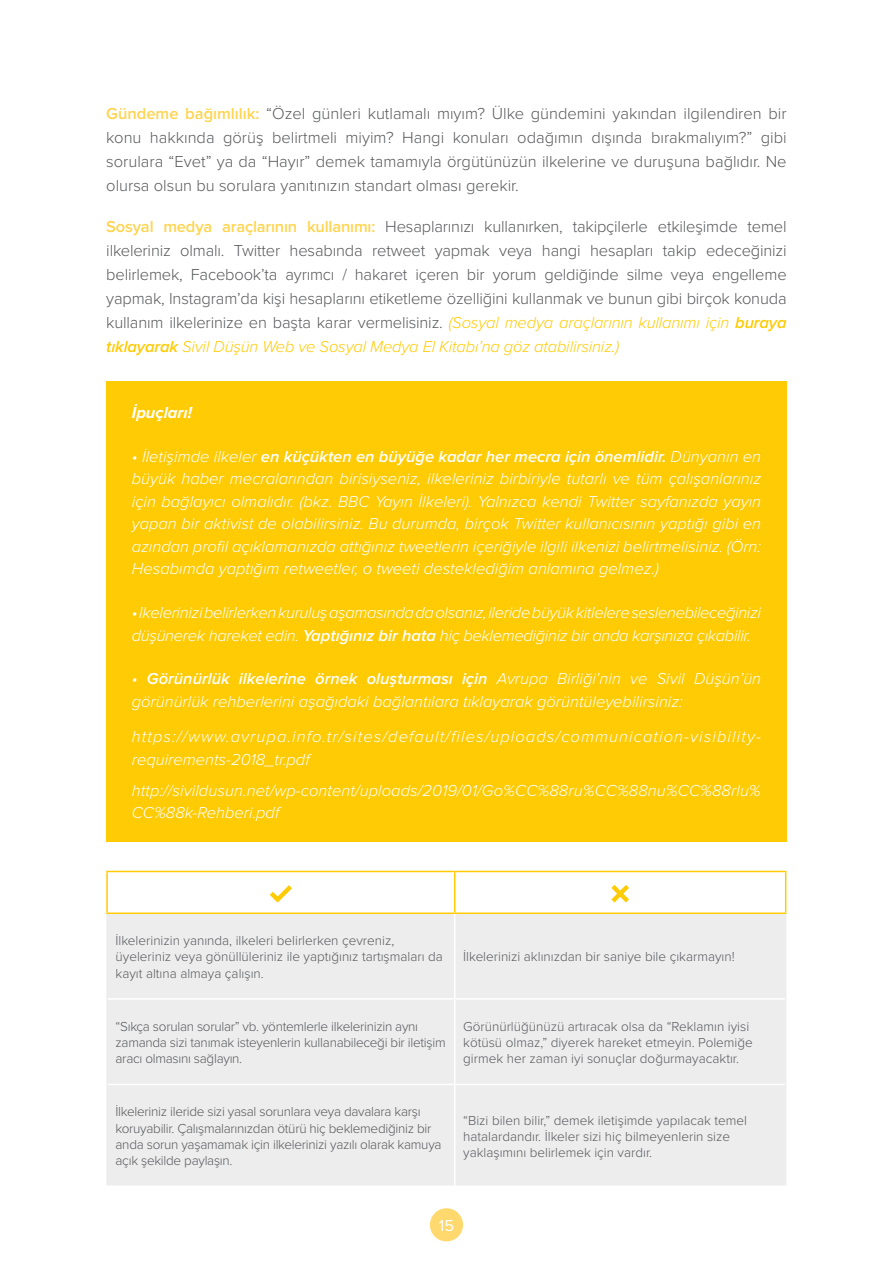
<style>
.page{position:relative;width:893px;height:1263px;background:#fff}
.page>*{position:absolute;margin:0;border:0;box-sizing:border-box;transform-origin:0 0}
.t1{font:300 16.5px/24px "Proxima Nova";letter-spacing:-.005em;color:#58595b;text-align:justify}
.t2{font:italic 300 16.5px/22.5px "Proxima Nova";color:#fff}
.t3{font:italic 300 16.5px/22.5px "Proxima Nova";letter-spacing:-.02em;color:#fff}
.t4{font:italic 300 16.5px/22.5px "Proxima Nova";letter-spacing:.065em;color:#fff}
.t5{font:italic 700 16.5px "Proxima Nova";color:#fff}
.t6{font:16.5px "Proxima Nova";color:#fff}
.t7{font:300 13.5px/16.2px "Proxima Nova";color:#58595b}
.t8{font:300 13.5px/16.2px "Proxima Nova";letter-spacing:-.02em;color:#58595b}
.s1{font-weight:600;color:#ffd44f}
.s2{font-style:italic;color:#ffcb05}
.s3{font-weight:600;font-style:italic;color:#ffcb05}
.s4{font-weight:600}
</style>
<div class="page">
<div style="left:106px;top:381px;width:681px;height:461px;background:#ffcb05"></div>
<div style="left:108px;top:914px;width:677px;height:271px;background:#ededee"></div>
<hr style="left:106px;top:871px;width:349px;height:1px;background:#ffcb05">
<hr style="left:106px;top:872px;width:2px;height:40px;background:#ffcb05">
<hr style="left:106px;top:912px;width:349px;height:2px;background:#ffcb05">
<hr style="left:455px;top:912px;width:331px;height:2px;background:#ffcb05">
<hr style="left:106px;top:914px;width:2px;height:85px;background:#ededee">
<hr style="left:785px;top:914px;width:1px;height:85px;background:#ededee">
<hr style="left:106px;top:999px;width:2px;height:85px;background:#ededee">
<hr style="left:785px;top:999px;width:1px;height:85px;background:#ededee">
<hr style="left:106px;top:1084px;width:2px;height:101px;background:#ededee">
<hr style="left:785px;top:1084px;width:1px;height:101px;background:#ededee">
<hr style="left:454px;top:914px;width:1px;height:84px;background:#fff">
<hr style="left:108px;top:998px;width:347px;height:1px;background:#fff">
<hr style="left:455px;top:998px;width:330px;height:1px;background:#fff">
<hr style="left:454px;top:999px;width:1px;height:85px;background:#fff">
<hr style="left:108px;top:1084px;width:347px;height:1px;background:#fff">
<hr style="left:455px;top:1084px;width:330px;height:1px;background:#fff">
<hr style="left:454px;top:1085px;width:1px;height:100px;background:#fff">
<div style="left:430px;top:1208px;width:33px;height:33px;background:#ffd96d;border-radius:50%"></div>
<svg style="left:107px;top:871px;width:679px;height:42px"></svg>
<p class="t1" style="left:106px;top:101px;width:682px"><span class="s1">Gündeme bağımlılık:</span> “Özel günleri kutlamalı mıyım? Ülke gündemini yakından ilgilendiren bir konu hakkında görüş belirtmeli miyim? Hangi konuları odağımın dışında bırakmalıyım?” gibi sorulara “Evet” ya da “Hayır” demek tamamıyla örgütünüzün ilkelerine ve duruşuna bağlıdır. Ne olursa olsun bu sorulara yanıtınızın standart olması gerekir.</p>
<p class="t1" style="left:106px;top:214px;width:682px"><span class="s1">Sosyal medya araçlarının kullanımı:</span> Hesaplarınızı kullanırken, takipçilerle etkileşimde temel ilkeleriniz olmalı. Twitter hesabında retweet yapmak veya hangi hesapları takip edeceğinizi belirlemek, Facebook’ta ayrımcı / hakaret içeren bir yorum geldiğinde silme veya engelleme yapmak, Instagram’da kişi hesaplarını etiketleme özelliğini kullanmak ve bunun gibi birçok konuda kullanım ilkelerinize en başta karar vermelisiniz. <span class="s2">(Sosyal medya araçlarının kullanımı için</span> <span class="s3">buraya tıklayarak</span> <span class="s2">Sivil Düşün Web ve Sosyal Medya El Kitabı’na göz atabilirsiniz.)</span></p>
<p class="t5" style="left:132px;top:400px;width:62px">İpuçları!</p>
<p class="t2" style="left:132px;top:445px;width:631px;text-align:justify">• İletişimde ilkeler <span class="s4">en küçükten en büyüğe kadar her mecra için önemlidir.</span> Dünyanın en büyük haber mecralarından birisiyseniz, ilkeleriniz birbiriyle tutarlı ve tüm çalışanlarınız için bağlayıcı olmalıdır. (bkz. BBC Yayın İlkeleri). Yalnızca kendi Twitter sayfanızda yayın yapan bir aktivist de olabilirsiniz. Bu durumda, birçok Twitter kullanıcısının yaptığı gibi en azından profil açıklamanızda attığınız tweetlerin içeriğiyle ilgili ilkenizi belirtmelisiniz. (Örn:<br>Hesabımda yaptığım retweetler, o tweeti desteklediğim anlamına gelmez.)</p>
<p class="t3" style="left:132px;top:602px;width:631px">• lkelerinizi belirlerken kuruluş aşamasında da olsanız, ileride büyük kitlelere seslenebileceğinizi düşünerek hareket edin. <span class="s4">Yaptığınız bir hata</span> hiç beklemediğiniz bir anda karşınıza çıkabilir.</p>
<p class="t2" style="left:132px;top:668px;width:631px">• <span class="s4">Görünürlük ilkelerine örnek oluşturması için</span> Avrupa Birliği’nin ve Sivil Düşün’ün görünürlük rehberlerini aşağıdaki bağlantılara tıklayarak görüntüleyebilirsiniz:</p>
<p class="t4" style="left:132px;top:726px;width:631px">https://www.avrupa.info.tr/sites/default/files/uploads/communication-visibility&shy;requirements-2018_tr.pdf</p>
<p class="t2" style="left:132px;top:779px;width:630px">http://sivildusun.net/wp-content/uploads/2019/01/Go%CC%88ru%CC%88nu%CC%88rlu%<br>CC%88k-Rehberi.pdf</p>
<p class="t7" style="left:116px;top:932px;width:329px">İlkelerinizin yanında, ilkeleri belirlerken çevreniz, üyeleriniz veya gönüllüleriniz ile yaptığınız tartışmaları da kayıt altına almaya çalışın.</p>
<p class="t7" style="left:463px;top:948px;width:273px">İlkelerinizi aklınızdan bir saniye bile çıkarmayın!</p>
<p class="t8" style="left:116px;top:1017px;width:332px">“Sıkça sorulan sorular” vb. yöntemlerle ilkelerinizin aynı zamanda sizi tanımak isteyenlerin kullanabileceği bir iletişim aracı olmasını sağlayın.</p>
<p class="t7" style="left:463px;top:1017px;width:291px">Görünürlüğünüzü artıracak olsa da “Reklamın iyisi kötüsü olmaz,” diyerek hareket etmeyin. Polemiğe girmek her zaman iyi sonuçlar doğurmayacaktır.</p>
<p class="t8" style="left:116px;top:1103px;width:327px">İlkeleriniz ileride sizi yasal sorunlara veya davalara karşı koruyabilir. Çalışmalarınızdan ötürü hiç beklemediğiniz bir anda sorun yaşamamak için ilkelerinizi yazılı olarak kamuya açık şekilde paylaşın.</p>
<p class="t7" style="left:463px;top:1111px;width:285px">“Bizi bilen bilir,” demek iletişimde yapılacak temel hatalardandır. İlkeler sizi hiç bilmeyenlerin size yaklaşımını belirlemek için vardır.</p>
<p class="t6" style="left:439px;top:1213px;width:17px">15</p>
</div>
